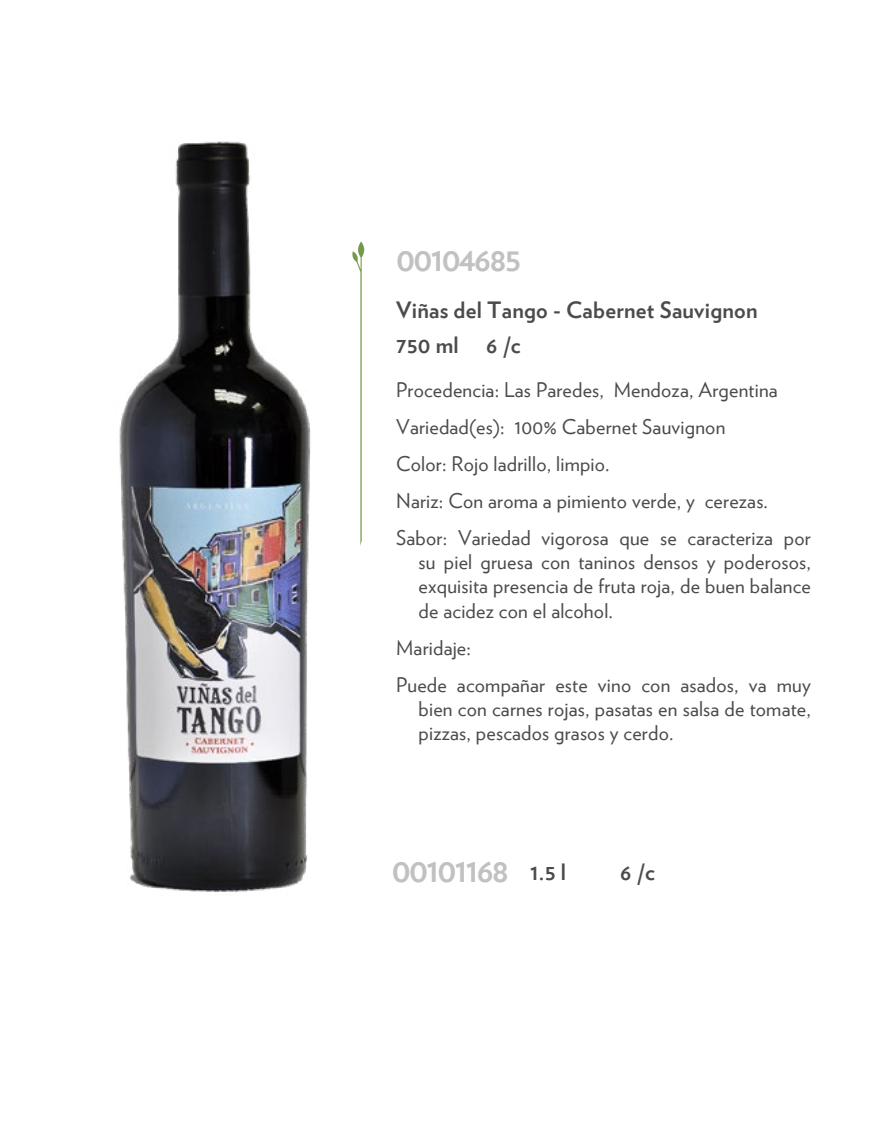
<style>
.page{position:relative;width:891px;height:1134px;background:#fff}
.page>*{position:absolute;margin:0;border:0;box-sizing:border-box;transform-origin:0 0}
.t1{font:700 33.75px "Verlag";letter-spacing:-.05em;color:#c1c1c1}
.t2{font:700 22.5px "Verlag";letter-spacing:.01em;color:#4b4b4c}
.t3{font:20.25px/37.1px "Verlag";letter-spacing:.01em;color:#4b4b4c}
.s1{font-size:22.5px;color:#4b4b4c}
</style>
<div class="page">
<svg style="left:352px;top:241px;width:12px;height:305px"></svg>
<img style="left:119px;top:141px;width:192px;height:751px">
<h1 class="t1" style="left:396px;top:233px;width:127px">00104685</h1>
<p class="t2" style="left:396px;top:293px;width:363px">Viñas del Tango - Cabernet Sauvignon</p>
<p class="t2" style="left:396px;top:327px;width:64px">750 ml</p>
<p class="t2" style="left:486px;top:327px;width:36px">6 /c</p>
<p class="t3" style="left:396px;top:370px;width:416px">Procedencia: Las Paredes, Mendoza, Argentina Variedad(es): 100% Cabernet Sauvignon<br>Color: Rojo ladrillo, limpio.<br>Nariz: Con aroma a pimiento verde, y cerezas.<br>Sabor: Variedad vigorosa que se caracteriza por</p>
<p class="t3" style="left:419px;top:549px;width:394px;line-height:24.3px;text-align:justify">su piel gruesa con taninos densos y poderosos, exquisita presencia de fruta roja, de buen balance de acidez con el alcohol.</p>
<p class="t3" style="left:396px;top:628px;width:416px">Maridaje:<br>Puede acompañar este vino con asados, va muy</p>
<p class="t3" style="left:419px;top:696px;width:394px;line-height:24.3px">bien con carnes rojas, pasatas en salsa de tomate, pizzas, pescados grasos y cerdo.</p>
<h1 class="t1" style="left:392px;top:843px;width:176px">00101168 <span class="s1">1.5 l</span></h1>
<p class="t2" style="left:620px;top:854px;width:36px">6 /c</p>
</div>
